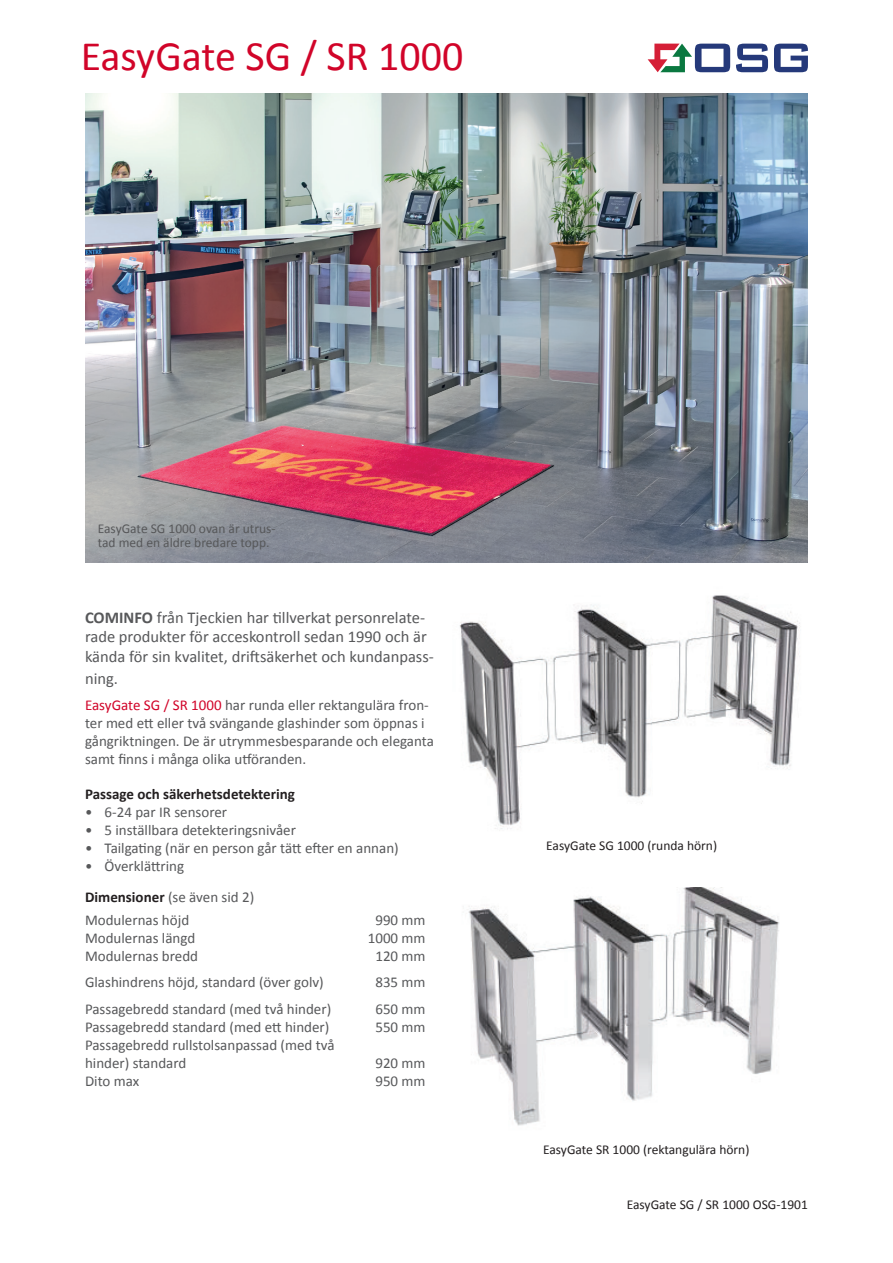
<style>
.page{position:relative;width:893px;height:1263px;background:#fff}
.page>*{position:absolute;margin:0;border:0;box-sizing:border-box;transform-origin:0 0}
.t1{font:500 55.5px "Bank Gothic BT";color:#25397a}
.t2{font:42px "Calibri";color:#d10429}
.t3{font:16.5px/19.8px "Calibri";color:#57585a}
.t4{font:15px/18px "Calibri";color:#57585a}
.t5{font:700 15px "Calibri";color:#231f20}
.t6{font:13.5px "Calibri";color:#231f20}
.t7{font:13.5px/13.5px "Calibri";color:#57585a}
.s1{font-weight:700}
.s2{color:#d10429}
.s3{font-weight:700;color:#231f20}
</style>
<div class="page">
<img style="left:468px;top:887px;width:311px;height:239px">
<img style="left:402px;top:562px;width:406px;height:267px">
<img style="left:85px;top:94px;width:723px;height:468px">
<svg style="left:648px;top:44px;width:44px;height:28px"></svg>
<p class="t2" style="left:81px;top:29px;width:384px">EasyGate SG / SR 1000</p>
<p class="t1" style="left:688px;top:27px;width:128px">OSG</p>
<p class="t7" style="left:98px;top:522px;width:179px">EasyGate SG 1000 ovan är utrus&shy;tad med en äldre bredare topp.</p>
<p class="t3" style="left:85px;top:607px;width:350px"><span class="s1">COMINFO</span> från Tjeckien har tillverkat personrelate&shy;rade produkter för acceskontroll sedan 1990 och är kända för sin kvalitet, driftsäkerhet och kundanpass-</p>
<p class="t3" style="left:85px;top:668px;width:35px">ning.</p>
<p class="t4" style="left:85px;top:696px;width:350px"><span class="s2">EasyGate SG / SR 1000</span> har runda eller rektangulära fron&shy;ter med ett eller två svängande glashinder som öppnas i gångriktningen. De är utrymmesbesparande och eleganta samt finns i många olika utföranden.</p>
<p class="t5" style="left:85px;top:785px;width:211px">Passage och säkerhetsdetektering</p>
<p class="t4" style="left:85px;top:803px;width:144px">• 6-24 par IR sensorer</p>
<p class="t4" style="left:85px;top:821px;width:212px">• 5 inställbara detekteringsnivåer</p>
<p class="t4" style="left:85px;top:839px;width:315px">• Tailgating (när en person går tätt efter en annan)</p>
<p class="t4" style="left:85px;top:857px;width:101px">• Överklättring</p>
<p class="t4" style="left:85px;top:888px;width:171px"><span class="s3">Dimensioner</span> (se även sid 2)</p>
<p class="t4" style="left:85px;top:911px;width:106px">Modulernas höjd</p>
<p class="t4" style="left:375px;top:911px;width:52px">990 mm</p>
<p class="t4" style="left:85px;top:929px;width:112px">Modulernas längd</p>
<p class="t4" style="left:368px;top:929px;width:59px">1000 mm</p>
<p class="t4" style="left:85px;top:947px;width:115px">Modulernas bredd</p>
<p class="t4" style="left:375px;top:947px;width:52px">120 mm</p>
<p class="t4" style="left:85px;top:973px;width:240px">Glashindrens höjd, standard (över golv)</p>
<p class="t4" style="left:375px;top:973px;width:52px">835 mm</p>
<p class="t4" style="left:85px;top:1000px;width:248px">Passagebredd standard (med två hinder)</p>
<p class="t4" style="left:375px;top:1000px;width:52px">650 mm</p>
<p class="t4" style="left:85px;top:1018px;width:246px">Passagebredd standard (med ett hinder)</p>
<p class="t4" style="left:375px;top:1018px;width:52px">550 mm</p>
<p class="t4" style="left:85px;top:1036px;width:251px">Passagebredd rullstolsanpassad (med två</p>
<p class="t4" style="left:85px;top:1054px;width:103px">hinder) standard</p>
<p class="t4" style="left:375px;top:1054px;width:52px">920 mm</p>
<p class="t4" style="left:85px;top:1072px;width:56px">Dito max</p>
<p class="t4" style="left:375px;top:1072px;width:52px">950 mm</p>
<p class="t6" style="left:546px;top:837px;width:172px">EasyGate SG 1000 (runda hörn)</p>
<p class="t6" style="left:543px;top:1140px;width:208px">EasyGate SR 1000 (rektangulära hörn)</p>
<p class="t6" style="left:627px;top:1196px;width:183px">EasyGate SG / SR 1000 OSG-1901</p>
</div>
